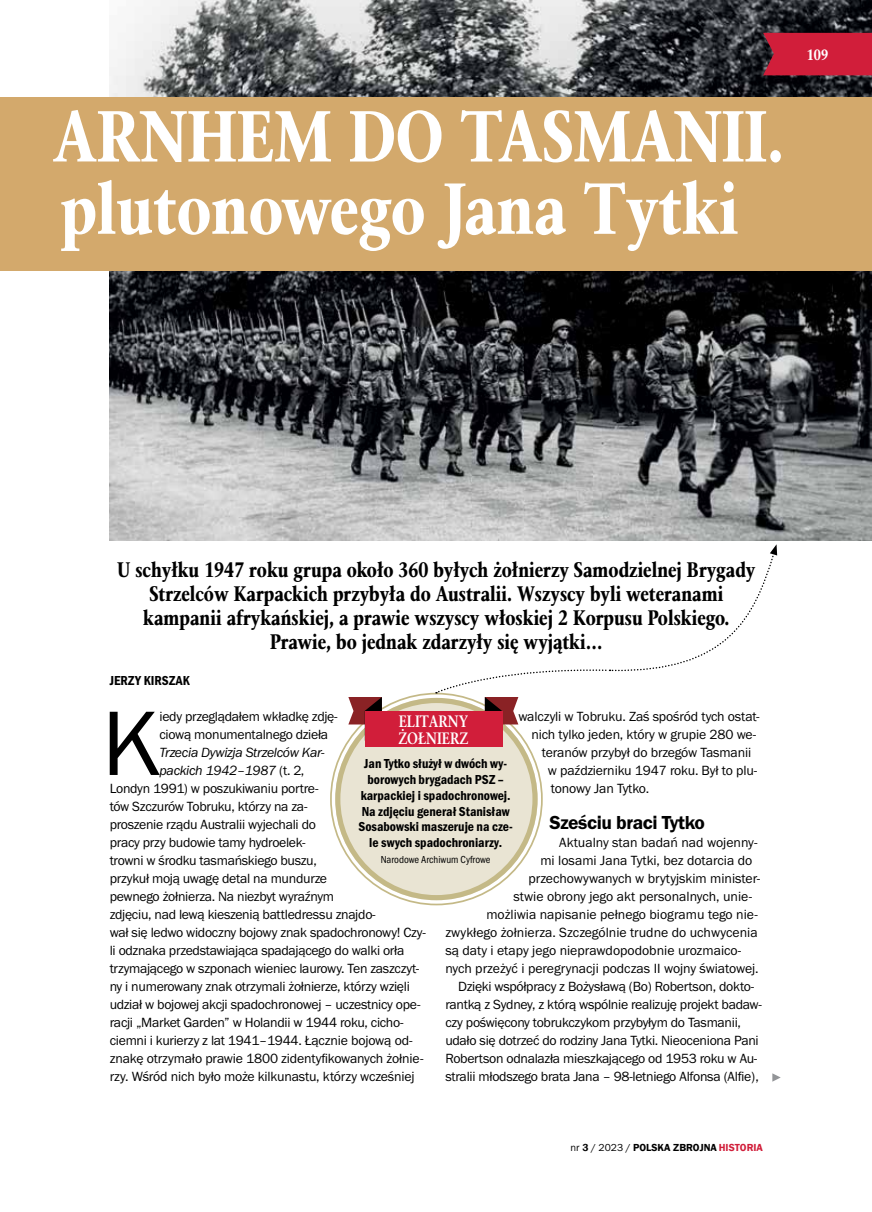
<style>
.page{position:relative;width:872px;height:1212px;background:#fff}
.page>*{position:absolute;margin:0;border:0;box-sizing:border-box;transform-origin:0 0}
.t1{font:94.8px "Franklin Gothic URW Boo";color:#000}
.t2{font:72px "Classic Cnd EFN Black";color:#fff}
.t3{font:21px/24px "Classic Cnd EFN Black";color:#000;text-align:center}
.t4{font:19.5px "Franklin Gothic URW Dem";letter-spacing:-.02em;color:#000}
.t5{font:700 16.5px/16.5px "Classic Cnd EFN";color:#fff}
.t6{font:15px "Classic Cnd EFN Black";color:#fff}
.t7{font:13.8px/18px "Franklin Gothic URW Boo";letter-spacing:-.02em;color:#000}
.t8{font:13.8px "Franklin Gothic URW Boo";color:#000}
.t9{font:13.8px/18px "Franklin Gothic URW Boo Ita";letter-spacing:-.02em;color:#000}
.t10{font:13.5px/15.8px "Franklin Gothic URW Con Dem";color:#000;text-align:center}
.t11{font:600 10.5px "Franklin Gothic";color:#000}
.t12{font:10.5px "Franklin Gothic URW Cond";color:#000}
.s1{font-family:"Franklin Gothic URW Boo"}
.s2{font-family:"Franklin Gothic URW Boo";font-weight:400}
.s3{color:#d11e3a}
</style>
<div class="page">
<svg style="left:772px;top:1073px;width:8px;height:9px"></svg>
<img style="left:109px;top:0;width:763px;height:541px">
<div style="left:0;top:98px;width:872px;height:173px;background:#d3a96c"></div>
<div style="left:335px;top:698px;width:202px;height:202px;background:#e9e4d3;border-radius:50%"></div>
<div style="left:335px;top:698px;width:202px;height:202px;border:5px solid #c4b987;border-radius:50%"></div>
<svg style="left:348px;top:697px;width:34px;height:44px"></svg>
<div style="left:365px;top:711px;width:137px;height:36px;background:#d11e3a"></div>
<svg style="left:436px;top:544px;width:341px;height:197px"></svg>
<div style="left:763px;top:33px;width:109px;height:42px;background:#d11e3a"></div>
<h2 class="t2" style="left:53px;top:93px;width:732px">ARNHEM DO TASMANII.</h2>
<h2 class="t2" style="left:61px;top:166px;width:679px">plutonowego Jana Tytki</h2>
<p class="t6" style="left:807px;top:46px;width:23px">109</p>
<p class="t3" style="left:117px;top:558px;width:639px">U schyłku 1947 roku grupa około 360 byłych żołnierzy Samodzielnej Brygady Strzelców Karpackich przybyła do Australii. Wszyscy byli weteranami kampanii afrykańskiej, a prawie wszyscy włoskiej 2 Korpusu Polskiego.<br>Prawie, bo jednak zdarzyły się wyjątki…</p>
<p class="t10" style="left:110px;top:672px;width:82px">JERZY KIRSZAK</p>
<p class="t7" style="left:518px;top:707px;width:243px">walczyli w Tobruku. Zaś spośród tych ostat-</p>
<p class="t7" style="left:531px;top:725px;width:226px">nich tylko jeden, który w grupie 280 we-</p>
<p class="t7" style="left:542px;top:743px;width:211px">teranów przybył do brzegów Tasmanii</p>
<p class="t7" style="left:548px;top:761px;width:211px">w październiku 1947 roku. Był to plu-</p>
<p class="t7" style="left:551px;top:779px;width:100px">tonowy Jan Tytko.</p>
<h3 class="t4" style="left:549px;top:810px;width:157px">Sześciu braci Tytko</h3>
<p class="t8" style="left:559px;top:834px;width:200px">Aktualny stan badań nad wojenny-</p>
<p class="t8" style="left:540px;top:852px;width:213px">mi losami Jana Tytki, bez dotarcia do</p>
<p class="t8" style="left:528px;top:870px;width:233px">przechowywanych w brytyjskim minister-</p>
<p class="t8" style="left:513px;top:888px;width:240px">stwie obrony jego akt personalnych, unie-</p>
<p class="t8" style="left:486px;top:906px;width:273px">możliwia napisanie pełnego biogramu tego nie-</p>
<p class="t8" style="left:445px;top:924px;width:314px">zwykłego żołnierza. Szczególnie trudne do uchwycenia</p>
<p class="t8" style="left:445px;top:942px;width:297px">są daty i etapy jego nieprawdopodobnie urozmaico-</p>
<p class="t8" style="left:445px;top:960px;width:315px">nych przeżyć i peregrynacji podczas II wojny światowej.</p>
<p class="t7" style="left:458px;top:977px;width:297px">Dzięki współpracy z Bożysławą (Bo) Robertson, dokto-</p>
<p class="t7" style="left:445px;top:995px;width:318px">rantką z Sydney, z którą wspólnie realizuję projekt badaw-</p>
<p class="t7" style="left:445px;top:1013px;width:297px">czy poświęcony tobrukczykom przybyłym do Tasmanii,</p>
<p class="t7" style="left:445px;top:1031px;width:315px">udało się dotrzeć do rodziny Jana Tytki. Nieoceniona Pani</p>
<p class="t7" style="left:445px;top:1049px;width:313px">Robertson odnalazła mieszkającego od 1953 roku w Au-</p>
<p class="t7" style="left:445px;top:1067px;width:315px">stralii młodszego brata Jana – 98-letniego Alfonsa (Alfie),</p>
<h1 class="t1" style="left:102px;top:684px;width:61px">K</h1>
<p class="t7" style="left:159px;top:707px;width:180px">iedy przeglądałem wkładkę zdję&shy;ciową monumentalnego dzieła</p>
<p class="t5" style="left:398px;top:714px;width:72px">ELITARNY<br>ŻOŁNIERZ</p>
<p class="t9" style="left:159px;top:743px;width:167px">Trzecia Dywizja Strzelców Kar&shy;packich 1942–1987 <span class="s1">(t. 2,</span></p>
<p class="t7" style="left:110px;top:779px;width:318px">Londyn 1991) w poszukiwaniu portre-<br>tów Szczurów Tobruku, którzy na za-<br>proszenie rządu Australii wyjechali do<br>pracy przy budowie tamy hydroelek-<br>trowni w środku tasmańskiego buszu,<br>przykuł moją uwagę detal na mundurze<br>pewnego żołnierza. Na niezbyt wyraźnym<br>zdjęciu, nad lewą kieszenią battledressu znajdo-<br>wał się ledwo widoczny bojowy znak spadochronowy! Czy&shy;li odznaka przedstawiająca spadającego do walki orła trzymającego w szponach wieniec laurowy. Ten zaszczyt&shy;ny i numerowany znak otrzymali żołnierze, którzy wzięli udział w bojowej akcji spadochronowej – uczestnicy ope&shy;racji „Market Garden” w Holandii w 1944 roku, cicho&shy;ciemni i kurierzy z lat 1941–1944. Łącznie bojową od&shy;znakę otrzymało prawie 1800 zidentyfikowanych żołnie&shy;rzy. Wśród nich było może kilkunastu, którzy wcześniej</p>
<p class="t10" style="left:358px;top:755px;width:156px">Jan Tytko służył w dwóch wy&shy;borowych brygadach PSZ – karpackiej i spadochronowej.<br>Na zdjęciu generał Stanisław<br>Sosabowski maszeruje na cze&shy;le swych spadochroniarzy.</p>
<p class="t12" style="left:381px;top:852px;width:111px">Narodowe Archiwum Cyfrowe</p>
<p class="t11" style="left:570px;top:1141px;width:194px"><span class="s2">nr</span> 3 <span class="s2">/ 2023 /</span> POLSKA ZBROJNA <span class="s3">HISTORIA</span></p>
</div>
